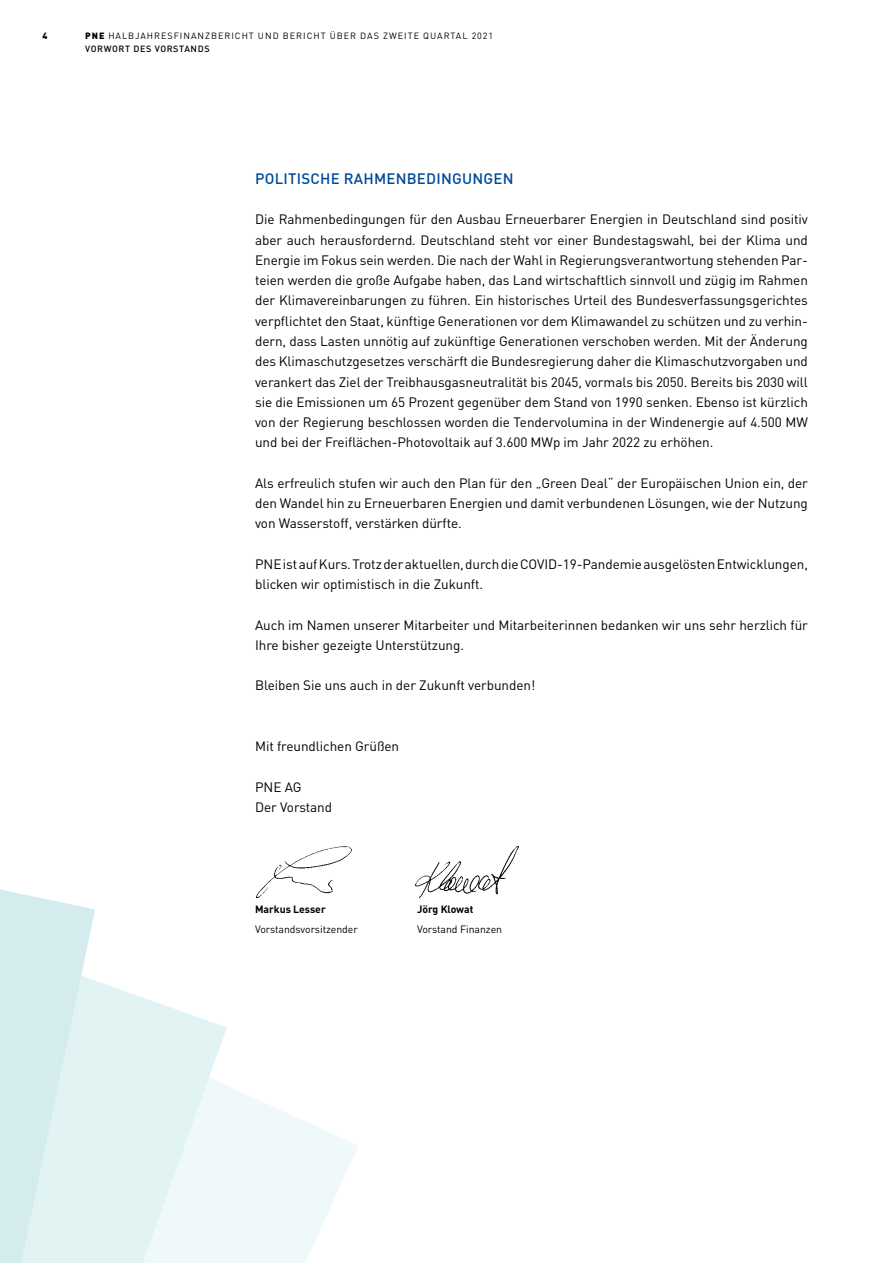
<style>
.page{position:relative;width:893px;height:1263px;background:#fff}
.page>*{position:absolute;margin:0;border:0;box-sizing:border-box;transform-origin:0 0}
.t1{font:500 15px "DINOT";letter-spacing:.015em;color:#004a98}
.t2{font:13.5px/20.2px "DINOT";letter-spacing:-.005em;color:#000}
.t3{font:10.5px "DINOT";letter-spacing:-.005em;color:#000}
.t4{font:700 10.5px "DINOT";letter-spacing:-.005em;color:#000}
.t5{font:9px/12.9px "DINOT";letter-spacing:.11em;color:#000}
.t6{font:900 9px "DINOT";color:#000}
.s1{font-weight:900}
.s2{font-weight:500}
</style>
<div class="page">
<svg style="left:227px;top:1086px;width:131px;height:177px;fill:#f0f9fa"></svg>
<svg style="left:95px;top:980px;width:132px;height:283px;fill:#e2f3f4"></svg>
<svg style="left:0;top:889px;width:95px;height:374px;background:#daeff0"></svg>
<img style="left:256px;top:846px;width:96px;height:51px">
<img style="left:415px;top:846px;width:103px;height:51px">
<p class="t6" style="left:43px;top:29px;width:7px">4</p>
<p class="t5" style="left:85px;top:29px;width:410px"><span class="s1">PNE</span> HALBJAHRESFINANZBERICHT UND BERICHT ÜBER DAS ZWEITE QUARTAL 2021<br><span class="s2">VORWORT DES VORSTANDS</span></p>
<p class="t1" style="left:255px;top:168px;width:260px">POLITISCHE RAHMENBEDINGUNGEN</p>
<p class="t2" style="left:255px;top:209px;width:554px;text-align:justify">Die Rahmenbedingungen für den Ausbau Erneuerbarer Energien in Deutschland sind positiv aber auch herausfordernd. Deutschland steht vor einer Bundestagswahl, bei der Klima und Energie im Fokus sein werden. Die nach der Wahl in Regierungsverantwortung stehenden Par&shy;teien werden die große Aufgabe haben, das Land wirtschaftlich sinnvoll und zügig im Rahmen der Klimavereinbarungen zu führen. Ein historisches Urteil des Bundesverfassungsgerichtes verpflichtet den Staat, künftige Generationen vor dem Klimawandel zu schützen und zu verhin&shy;dern, dass Lasten unnötig auf zukünftige Generationen verschoben werden. Mit der Änderung des Klimaschutzgesetzes verschärft die Bundesregierung daher die Klimaschutzvorgaben und verankert das Ziel der Treibhausgasneutralität bis 2045, vormals bis 2050. Bereits bis 2030 will sie die Emissionen um 65 Prozent gegenüber dem Stand von 1990 senken. Ebenso ist kürzlich von der Regierung beschlossen worden die Tendervolumina in der Windenergie auf 4.500 MW und bei der Freiflächen-Photovoltaik auf 3.600 MWp im Jahr 2022 zu erhöhen.</p>
<p class="t2" style="left:255px;top:472px;width:554px;text-align:justify">Als erfreulich stufen wir auch den Plan für den „Green Deal“ der Europäischen Union ein, der den Wandel hin zu Erneuerbaren Energien und damit verbundenen Lösungen, wie der Nutzung von Wasserstoff, verstärken dürfte.</p>
<p class="t2" style="left:255px;top:553px;width:554px">PNE ist auf Kurs. Trotz der aktuellen, durch die COVID-19-Pandemie ausgelösten Entwicklungen, blicken wir optimistisch in die Zukunft.</p>
<p class="t2" style="left:255px;top:614px;width:554px">Auch im Namen unserer Mitarbeiter und Mitarbeiterinnen bedanken wir uns sehr herzlich für<br>Ihre bisher gezeigte Unterstützung.</p>
<p class="t2" style="left:255px;top:675px;width:282px">Bleiben Sie uns auch in der Zukunft verbunden!</p>
<p class="t2" style="left:255px;top:735px;width:145px">Mit freundlichen Grüßen</p>
<p class="t2" style="left:255px;top:776px;width:79px">PNE AG<br>Der Vorstand</p>
<p class="t4" style="left:255px;top:902px;width:72px">Markus Lesser</p>
<p class="t4" style="left:417px;top:902px;width:58px">Jörg Klowat</p>
<p class="t3" style="left:255px;top:922px;width:104px">Vorstandsvorsitzender</p>
<p class="t3" style="left:417px;top:922px;width:86px">Vorstand Finanzen</p>
</div>
